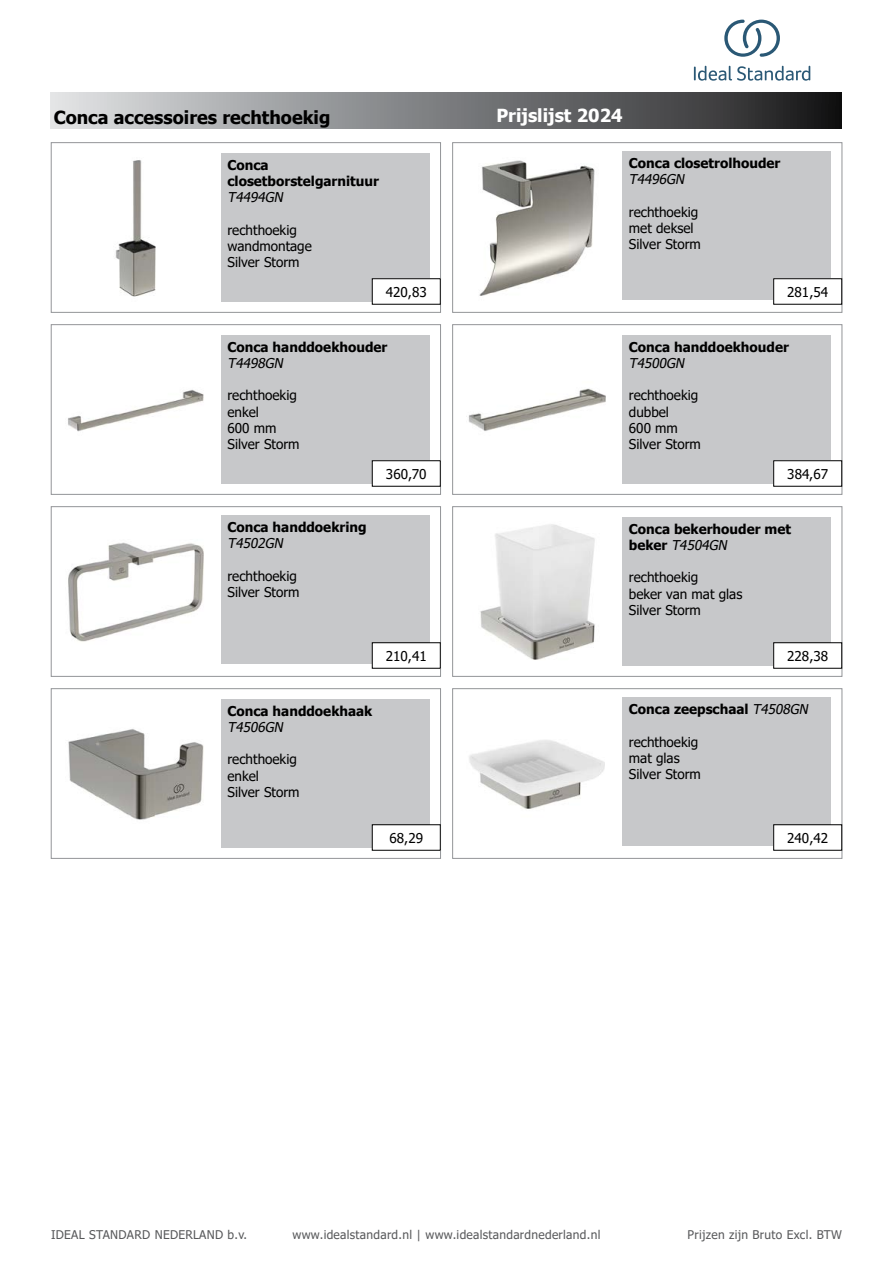
<style>
.page{position:relative;width:893px;height:1263px;background:#fff}
.page>*{position:absolute;margin:0;border:0;box-sizing:border-box;transform-origin:0 0}
.t1{font:700 18px "Tahoma";color:#000}
.t2{font:700 18px "Tahoma";color:#fff}
.t3{font:13.5px/16.2px "Tahoma";color:#000}
.t4{font:700 13.5px/16.2px "Tahoma";color:#000}
.t5{font:italic 13.5px "Tahoma";color:#000}
.t6{font:12px "Tahoma";letter-spacing:.025em;color:#58595b}
.s1{font-weight:400;font-style:italic}
</style>
<div class="page">
<div style="left:51px;top:92px;width:791px;height:37px;background:linear-gradient(to right,#dee1e3,#1a1a1b)"></div>
<div style="left:51px;top:142px;width:390px;height:171px;border:1px solid #939598"></div>
<img style="left:115px;top:160px;width:41px;height:137px">
<div style="left:221px;top:153px;width:209px;height:149px;background:#c7c8ca"></div>
<div style="left:452px;top:142px;width:390px;height:171px;border:1px solid #939598"></div>
<div style="left:51px;top:324px;width:390px;height:171px;border:1px solid #939598"></div>
<img style="left:68px;top:389px;width:136px;height:43px">
<div style="left:221px;top:335px;width:209px;height:149px;background:#c7c8ca"></div>
<img style="left:479px;top:160px;width:116px;height:136px">
<div style="left:622px;top:151px;width:209px;height:149px;background:#c7c8ca"></div>
<div style="left:452px;top:324px;width:390px;height:171px;border:1px solid #939598"></div>
<img style="left:466px;top:388px;width:140px;height:43px">
<div style="left:622px;top:335px;width:209px;height:149px;background:#c7c8ca"></div>
<div style="left:51px;top:506px;width:390px;height:170px;border:1px solid #939598"></div>
<div style="left:452px;top:506px;width:390px;height:170px;border:1px solid #939598"></div>
<img style="left:480px;top:524px;width:115px;height:136px">
<div style="left:622px;top:517px;width:209px;height:149px;background:#c7c8ca"></div>
<img style="left:68px;top:542px;width:136px;height:100px">
<div style="left:221px;top:515px;width:209px;height:149px;background:#c7c8ca"></div>
<div style="left:51px;top:688px;width:390px;height:170px;border:1px solid #939598"></div>
<img style="left:68px;top:729px;width:136px;height:91px">
<div style="left:221px;top:699px;width:209px;height:149px;background:#c7c8ca"></div>
<div style="left:452px;top:688px;width:390px;height:170px;border:1px solid #939598"></div>
<img style="left:469px;top:740px;width:136px;height:69px">
<div style="left:622px;top:697px;width:209px;height:149px;background:#c7c8ca"></div>
<div style="left:372px;top:279px;width:68px;height:25px;background:#fff"></div>
<div style="left:774px;top:279px;width:68px;height:25px;background:#fff"></div>
<div style="left:372px;top:461px;width:68px;height:25px;background:#fff"></div>
<div style="left:372px;top:460px;width:68px;height:26px;border:1px solid #000"></div>
<div style="left:774px;top:461px;width:68px;height:25px;background:#fff"></div>
<div style="left:773px;top:460px;width:69px;height:26px;border:1px solid #000"></div>
<div style="left:372px;top:643px;width:68px;height:25px;background:#fff"></div>
<div style="left:372px;top:642px;width:68px;height:26px;border:1px solid #000"></div>
<div style="left:774px;top:643px;width:68px;height:25px;background:#fff"></div>
<div style="left:773px;top:642px;width:69px;height:26px;border:1px solid #000"></div>
<div style="left:372px;top:825px;width:68px;height:25px;background:#fff"></div>
<div style="left:372px;top:824px;width:68px;height:26px;border:1px solid #000"></div>
<div style="left:774px;top:825px;width:68px;height:25px;background:#fff"></div>
<div style="left:773px;top:824px;width:69px;height:26px;border:1px solid #000"></div>
<svg style="left:694px;top:66px;width:116px;height:15px"></svg>
<svg style="left:724px;top:20px;width:56px;height:37px"></svg>
<h1 class="t1" style="left:54px;top:105px;width:278px">Conca accessoires rechthoekig</h1>
<p class="t4" style="left:227px;top:157px;width:153px">Conca closetborstelgarnituur</p>
<p class="t5" style="left:227px;top:188px;width:60px">T4494GN</p>
<p class="t3" style="left:227px;top:222px;width:86px">rechthoekig wandmontage<br>Silver Storm</p>
<h1 class="t2" style="left:496px;top:103px;width:128px">Prijslijst 2024</h1>
<p class="t4" style="left:629px;top:156px;width:153px">Conca closetrolhouder</p>
<p class="t5" style="left:629px;top:170px;width:60px">T4496GN</p>
<p class="t3" style="left:629px;top:204px;width:74px">rechthoekig met deksel<br>Silver Storm</p>
<p class="t3" style="left:386px;top:284px;width:42px">420,83</p>
<p class="t3" style="left:787px;top:284px;width:42px">281,54</p>
<p class="t4" style="left:227px;top:339px;width:161px">Conca handdoekhouder</p>
<p class="t5" style="left:227px;top:354px;width:60px">T4498GN</p>
<p class="t3" style="left:227px;top:388px;width:74px">rechthoekig enkel<br>600 mm<br>Silver Storm</p>
<p class="t4" style="left:629px;top:339px;width:161px">Conca handdoekhouder</p>
<p class="t5" style="left:629px;top:354px;width:60px">T4500GN</p>
<p class="t3" style="left:629px;top:388px;width:74px">rechthoekig dubbel<br>600 mm<br>Silver Storm</p>
<p class="t3" style="left:386px;top:466px;width:42px">360,70</p>
<p class="t3" style="left:787px;top:466px;width:42px">384,67</p>
<p class="t4" style="left:227px;top:520px;width:141px">Conca handdoekring</p>
<p class="t5" style="left:227px;top:534px;width:60px">T4502GN</p>
<p class="t3" style="left:227px;top:568px;width:74px">rechthoekig<br>Silver Storm</p>
<p class="t4" style="left:629px;top:521px;width:164px">Conca bekerhouder met b e ke r <span class="s1">T4504GN</span></p>
<p class="t3" style="left:629px;top:570px;width:115px">rechthoekig<br>beker van mat glas<br>Silver Storm</p>
<p class="t3" style="left:386px;top:648px;width:42px">210,41</p>
<p class="t3" style="left:787px;top:648px;width:42px">228,38</p>
<p class="t4" style="left:227px;top:703px;width:146px">Conca handdoekhaak</p>
<p class="t5" style="left:227px;top:718px;width:60px">T4506GN</p>
<p class="t3" style="left:227px;top:752px;width:74px">rechthoekig enkel<br>Silver Storm</p>
<p class="t4" style="left:629px;top:702px;width:184px">Conca zeepschaal <span class="s1">T4508GN</span></p>
<p class="t3" style="left:629px;top:734px;width:74px">rechthoekig mat glas<br>Silver Storm</p>
<p class="t3" style="left:389px;top:830px;width:35px">68,29</p>
<p class="t3" style="left:787px;top:830px;width:42px">240,42</p>
<p class="t6" style="left:51px;top:1227px;width:198px">IDEAL STANDARD NEDERLAND b.v.</p>
<p class="t6" style="left:292px;top:1227px;width:309px">www.idealstandard.nl | www.idealstandardnederland.nl</p>
<p class="t6" style="left:688px;top:1227px;width:156px">Prijzen zijn Bruto Excl. BTW</p>
</div>
